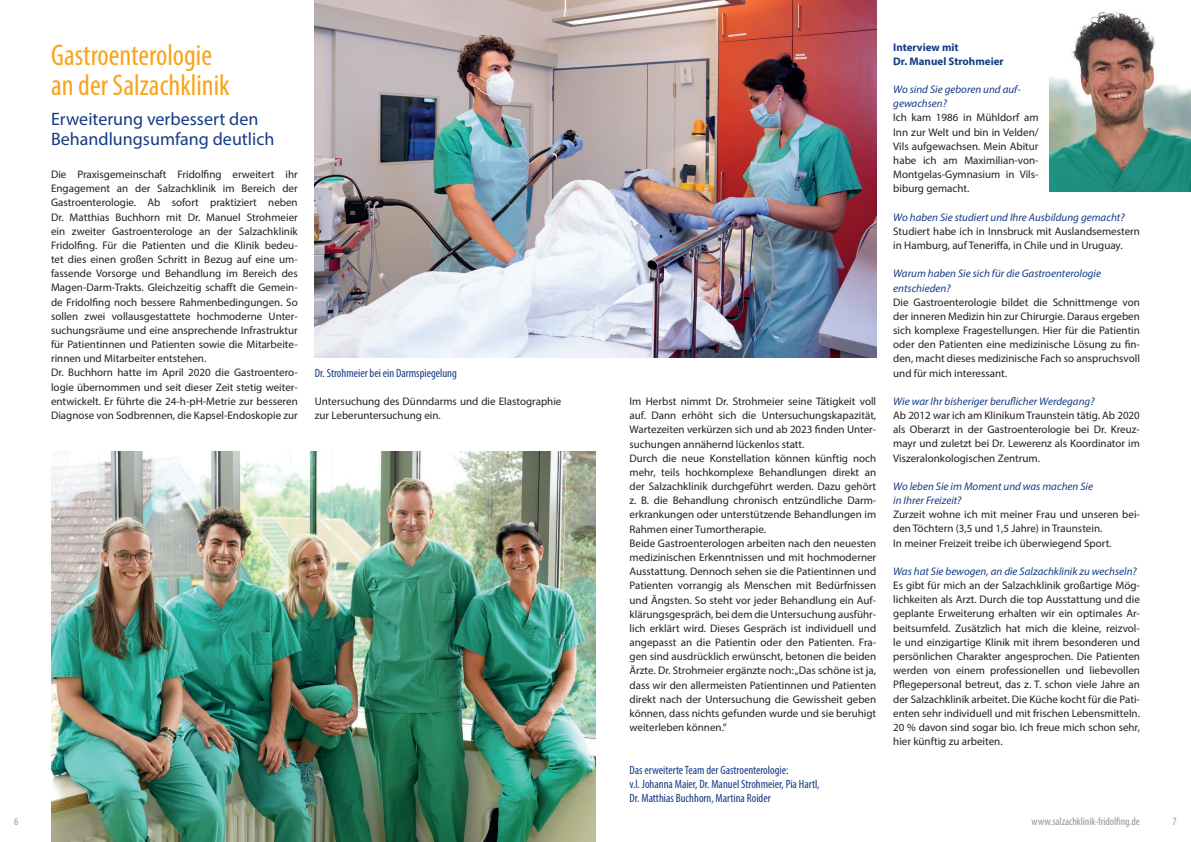
<style>
.page{position:relative;width:1191px;height:842px;background:#fff}
.page>*{position:absolute;margin:0;border:0;box-sizing:border-box;transform-origin:0 0}
.t1{font:condensed 30px/30px "Myriad Pro";color:#f9a51b}
.t2{font:18px/20px "Myriad Pro";color:#143b85}
.t3{font:condensed 12px/14.2px "Myriad Pro";color:#143b85}
.t4{font:11px/14.2px "Myriad Pro";color:#231f20}
.t5{font:italic 11px/14.2px "Myriad Pro";color:#143b85}
.t6{font:condensed 11px "Myriad Pro";color:#939598}
.t7{font:700 11px/14.2px "Myriad Pro";color:#143b85}
</style>
<div class="page">
<img style="left:315px;top:0;width:561px;height:357px">
<img style="left:1050px;top:11px;width:141px;height:180px">
<img style="left:51px;top:452px;width:544px;height:390px">
<h1 class="t1" style="left:51px;top:40px;width:180px">Gastroenterologie an der Salzachklinik</h1>
<h2 class="t2" style="left:51px;top:109px;width:225px">Erweiterung verbessert den<br>Behandlungsumfang deutlich</h2>
<p class="t4" style="left:51px;top:167px;width:248px">Die Praxisgemeinschaft Fridolfing erweitert ihr Engagement an der Salzachklinik im Bereich der Gastroenterologie. Ab sofort praktiziert neben Dr. Matthias Buchhorn mit Dr. Manuel Strohmeier ein zweiter Gastroenterologe an der Salzachklinik Fridolfing. Für die Patienten und die Klinik bedeu&shy;tet dies einen großen Schritt in Bezug auf eine um&shy;fassende Vorsorge und Behandlung im Bereich des Magen-Darm-Trakts. Gleichzeitig schafft die Gemein&shy;de Fridolfing noch bessere Rahmenbedingungen. So sollen zwei vollausgestattete hochmoderne Unter&shy;suchungsräume und eine ansprechende Infrastruktur für Patientinnen und Patienten sowie die Mitarbeite&shy;rinnen und Mitarbeiter entstehen.<br>Dr. Buchhorn hatte im April 2020 die Gastroentero&shy;logie übernommen und seit dieser Zeit stetig weiter&shy;entwickelt. Er führte die 24-h-pH-Metrie zur besseren Diagnose von Sodbrennen, die Kapsel-Endoskopie zur</p>
<p class="t3" style="left:315px;top:366px;width:144px">Dr. Strohmeier bei ein Darmspiegelung</p>
<p class="t4" style="left:315px;top:394px;width:248px">Untersuchung des Dünndarms und die Elastographie zur Leberuntersuchung ein.</p>
<p class="t4" style="left:629px;top:394px;width:248px">Im Herbst nimmt Dr. Strohmeier seine Tätigkeit voll auf. Dann erhöht sich die Untersuchungskapazität, Wartezeiten verkürzen sich und ab 2023 finden Unter&shy;suchungen annähernd lückenlos statt.<br>Durch die neue Konstellation können künftig noch mehr, teils hochkomplexe Behandlungen direkt an der Salzachklinik durchgeführt werden. Dazu gehört z. B. die Behandlung chronisch entzündliche Darm&shy;erkrankungen oder unterstützende Behandlungen im Rahmen einer Tumortherapie.<br>Beide Gastroenterologen arbeiten nach den neuesten medizinischen Erkenntnissen und mit hochmoderner Ausstattung. Dennoch sehen sie die Patientinnen und Patienten vorrangig als Menschen mit Bedürfnissen und Ängsten. So steht vor jeder Behandlung ein Auf&shy;klärungsgespräch, bei dem die Untersuchung ausführ&shy;lich erklärt wird. Dieses Gespräch ist individuell und angepasst an die Patientin oder den Patienten. Fra&shy;gen sind ausdrücklich erwünscht, betonen die beiden Ärzte. Dr. Strohmeier ergänzte noch: „Das schöne ist ja, dass wir den allermeisten Patientinnen und Patienten direkt nach der Untersuchung die Gewissheit geben können, dass nichts gefunden wurde und sie beruhigt weiterleben können.“</p>
<p class="t3" style="left:629px;top:762px;width:192px">Das erweiterte Team der Gastroenterologie:<br>v.l. Johanna Maier, Dr. Manuel Strohmeier, Pia Hartl,<br>Dr. Matthias Buchhorn, Martina Roider</p>
<p class="t7" style="left:893px;top:39px;width:112px">Interview mit<br>Dr. Manuel Strohmeier</p>
<p class="t5" style="left:893px;top:82px;width:129px">Wo sind Sie geboren und auf&shy;gewachsen?</p>
<p class="t4" style="left:893px;top:111px;width:147px;text-align:justify">Ich kam 1986 in Mühldorf am Inn zur Welt und bin in Velden/ Vils aufgewachsen. Mein Abitur habe ich am Maximilian-von-Montgelas-Gymnasium in Vils&shy;biburg gemacht.</p>
<p class="t5" style="left:893px;top:210px;width:233px">Wo haben Sie studiert und Ihre Ausbildung gemacht?</p>
<p class="t4" style="left:893px;top:224px;width:248px">Studiert habe ich in Innsbruck mit Auslandsemestern in Hamburg, auf Teneriffa, in Chile und in Uruguay.</p>
<p class="t5" style="left:893px;top:266px;width:209px">Warum haben Sie sich für die Gastroenterologie entschieden?</p>
<p class="t4" style="left:893px;top:295px;width:248px;text-align:justify">Die Gastroenterologie bildet die Schnittmenge von der inneren Medizin hin zur Chirurgie. Daraus ergeben sich komplexe Fragestellungen. Hier für die Patientin oder den Patienten eine medizinische Lösung zu fin&shy;den, macht dieses medizinische Fach so anspruchsvoll und für mich interessant.</p>
<p class="t5" style="left:893px;top:394px;width:203px">Wie war Ihr bisheriger beruflicher Werdegang?</p>
<p class="t4" style="left:893px;top:408px;width:248px;text-align:justify">Ab 2012 war ich am Klinikum Traunstein tätig. Ab 2020 als Oberarzt in der Gastroenterologie bei Dr. Kreuz&shy;mayr und zuletzt bei Dr. Lewerenz als Koordinator im Viszeralonkologischen Zentrum.</p>
<p class="t5" style="left:893px;top:479px;width:201px">Wo leben Sie im Moment und was machen Sie in Ihrer Freizeit?</p>
<p class="t4" style="left:893px;top:507px;width:248px">Zurzeit wohne ich mit meiner Frau und unseren bei&shy;den Töchtern (3,5 und 1,5 Jahre) in Traunstein.<br>In meiner Freizeit treibe ich überwiegend Sport.</p>
<p class="t5" style="left:893px;top:564px;width:245px">Was hat Sie bewogen, an die Salzachklinik zu wechseln?</p>
<p class="t4" style="left:893px;top:578px;width:248px;text-align:justify">Es gibt für mich an der Salzachklinik großartige Mög&shy;lichkeiten als Arzt. Durch die top Ausstattung und die geplante Erweiterung erhalten wir ein optimales Ar&shy;beitsumfeld. Zusätzlich hat mich die kleine, reizvol&shy;le und einzigartige Klinik mit ihrem besonderen und persönlichen Charakter angesprochen. Die Patienten werden von einem professionellen und liebevollen Pflegepersonal betreut, das z. T. schon viele Jahre an der Salzachklinik arbeitet. Die Küche kocht für die Pati&shy;enten sehr individuell und mit frischen Lebensmitteln.<br>20 % davon sind sogar bio. Ich freue mich schon sehr, hier künftig zu arbeiten.</p>
<p class="t6" style="left:14px;top:815px;width:6px">6</p>
<p class="t6" style="left:1031px;top:815px;width:110px">www.salzachklinik-fridolfing.de</p>
<p class="t6" style="left:1172px;top:815px;width:6px">7</p>
</div>
